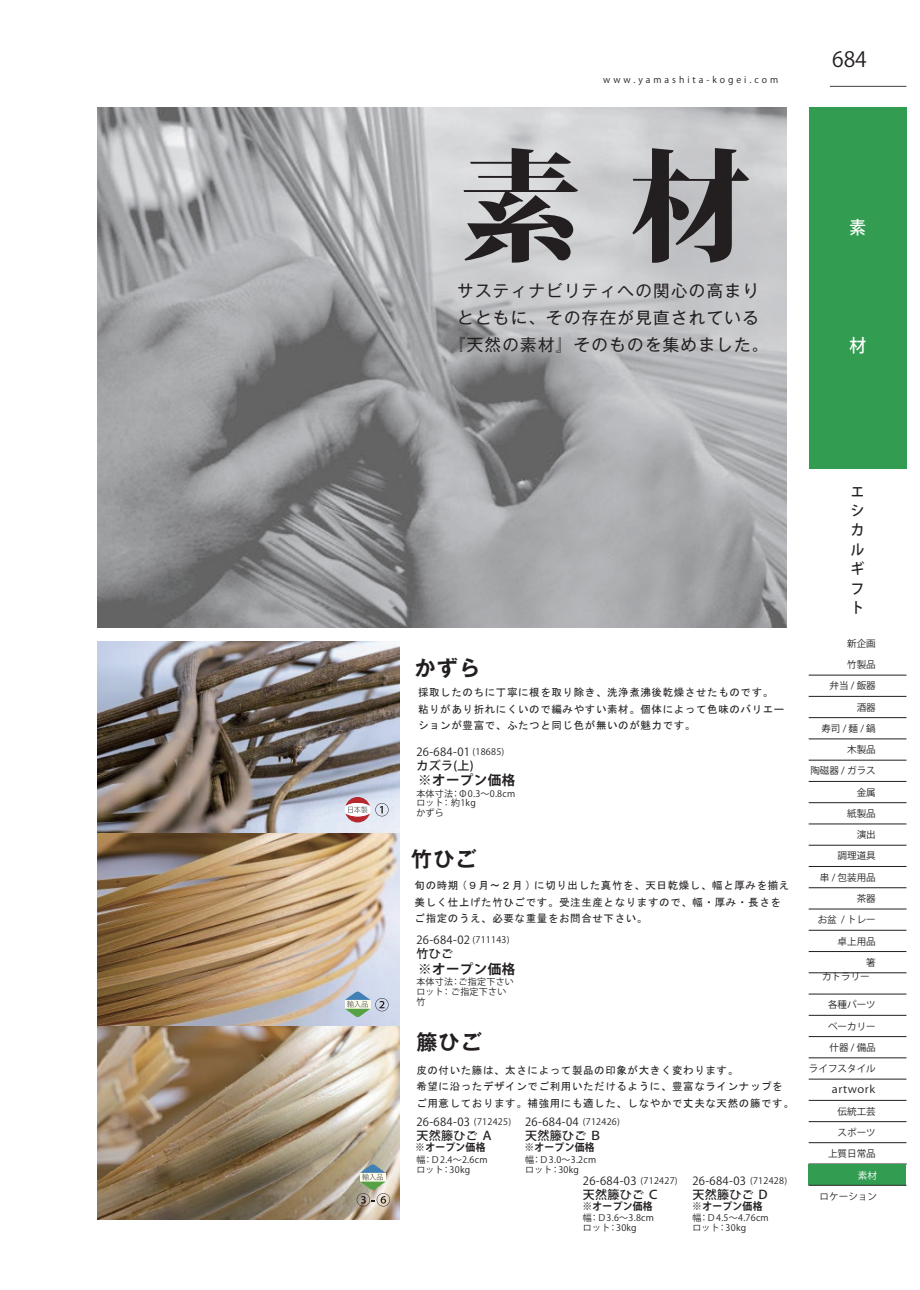
<style>
.page{position:relative;width:920px;height:1290px;background:#fff}
.page>*{position:absolute;margin:0;border:0;box-sizing:border-box;transform-origin:0 0}
.t1{font:700 21px "Gothic MB101 Pro De";letter-spacing:.06em;color:#231f20}
.t2{font:21px "Koz Go Pro";color:#231f20}
.t3{font:500 17.85px "Koz Go Pro";color:#fff;scale:.93 1}
.t4{font:16.5px/27px "Gothic MB101 Pro";letter-spacing:.08em;color:#231f20;text-align:center}
.t5{font:500 14.55px "Koz Go Pro";color:#231f20;scale:.93 1}
.t6{font:700 13.5px "Koz Go Pro";letter-spacing:.03em;color:#231f20}
.t7{font:500 12px "Koz Go Pro";letter-spacing:.03em;color:#231f20}
.t8{font:11.25px "Koz Go Pro";letter-spacing:.03em;color:#231f20}
.t9{font:10.5px/16.5px "MS Gothic";letter-spacing:.06em;color:#231f20}
.t10{font:700 10.5px "Koz Go Pro";letter-spacing:.03em;color:#231f20;scale:.93 1}
.t11{font:10.5px "Koz Go Pro";letter-spacing:.05em;color:#231f20;scale:1.1 1}
.t12{font:9.6px/20.9px "Koz Go Pro";color:#231f20}
.t13{font:9.6px "Koz Go Pro";color:#fff}
.t14{font:9px/9.8px "Koz Go Pro";letter-spacing:.03em;color:#231f20}
.t15{font:9px "Koz Go Pro";letter-spacing:.33em;color:#231f20}
</style>
<div class="page">
<img style="left:98px;top:641px;width:302px;height:578px">
<svg style="left:345px;top:797px;width:44px;height:25px"></svg>
<img style="left:98px;top:108px;width:688px;height:520px">
<svg style="left:463px;top:148px;width:115px;height:115px;background:#908f91"></svg>
<svg style="left:632px;top:148px;width:117px;height:115px;background:#807f81"></svg>
<svg style="left:345px;top:991px;width:44px;height:26px"></svg>
<svg style="left:357px;top:1164px;width:33px;height:42px"></svg>
<hr style="left:830px;top:86px;width:76px;height:1px;background:#444141">
<hr style="left:809px;top:696px;width:97px;height:1px;background:#231f20">
<hr style="left:809px;top:717px;width:97px;height:1px;background:#231f20">
<hr style="left:809px;top:739px;width:97px;height:1px;background:#231f20">
<hr style="left:809px;top:760px;width:97px;height:1px;background:#231f20">
<hr style="left:809px;top:781px;width:97px;height:1px;background:#231f20">
<hr style="left:809px;top:802px;width:97px;height:1px;background:#231f20">
<hr style="left:809px;top:824px;width:97px;height:1px;background:#231f20">
<hr style="left:809px;top:845px;width:97px;height:1px;background:#231f20">
<hr style="left:809px;top:866px;width:97px;height:1px;background:#231f20">
<hr style="left:809px;top:909px;width:97px;height:1px;background:#231f20">
<hr style="left:809px;top:887px;width:97px;height:1px;background:#231f20">
<hr style="left:809px;top:930px;width:97px;height:1px;background:#231f20">
<hr style="left:809px;top:951px;width:97px;height:1px;background:#231f20">
<hr style="left:809px;top:972px;width:97px;height:1px;background:#231f20">
<hr style="left:809px;top:994px;width:97px;height:1px;background:#231f20">
<hr style="left:809px;top:1015px;width:97px;height:1px;background:#231f20">
<hr style="left:809px;top:1036px;width:97px;height:1px;background:#231f20">
<hr style="left:809px;top:1057px;width:97px;height:1px;background:#231f20">
<hr style="left:809px;top:1079px;width:97px;height:1px;background:#231f20">
<hr style="left:809px;top:1100px;width:97px;height:1px;background:#231f20">
<hr style="left:809px;top:1121px;width:97px;height:1px;background:#231f20">
<hr style="left:809px;top:1142px;width:97px;height:1px;background:#231f20">
<hr style="left:809px;top:675px;width:97px;height:1px;background:#231f20">
<hr style="left:809px;top:1164px;width:98px;height:1px;background:#231f20">
<div style="left:809px;top:1164px;width:97px;height:21px;background:#329d51"></div>
<hr style="left:808px;top:1185px;width:98px;height:1px;background:#231f20">
<div style="left:809px;top:108px;width:97px;height:361px;background:#329d51"></div>
<p class="t15" style="left:603px;top:74px;width:176px">www.yamashita-kogei.com</p>
<h1 class="t2" style="left:832px;top:45px;width:36px">684</h1>
<h3 class="t4" style="left:449px;top:275px;width:321px">サスティナビリティへの関心の高まりとともに、その存在が見直されている『天然の素材』そのものを集めました。</h3>
<h2 class="t3" style="left:849px;top:216px;width:19px">素</h2>
<h2 class="t3" style="left:849px;top:334px;width:19px">材</h2>
<h1 class="t1" style="left:415px;top:650px;width:67px">かずら</h1>
<p class="t9" style="left:418px;top:684px;width:368px">採取したのちに丁寧に根を取り除き、洗浄煮沸後乾燥させたものです。粘りがあり折れにくいので編みやすい素材。個体によって色味のバリエーションが豊富で、ふたつと同じ色が無いのが魅力です。</p>
<p class="t8" style="left:416px;top:744px;width:55px">26-684-01</p>
<p class="t14" style="left:416px;top:789px;width:100px">本体寸法：Φ0.3～0.8cmロット：約1kg<br>かずら</p>
<p class="t14" style="left:472px;top:746px;width:33px">(18685)</p>
<p class="t7" style="left:416px;top:758px;width:59px">カズラ(上)</p>
<p class="t6" style="left:418px;top:772px;width:98px">※オープン価格</p>
<h1 class="t1" style="left:411px;top:841px;width:67px">竹ひご</h1>
<p class="t9" style="left:415px;top:877px;width:376px">旬の時期 (９月～２月 ) に切り出した真竹を、天日乾燥し、幅と厚みを揃え美しく仕上げた竹ひごです。受注生産となりますので、幅・厚み・長さをご指定のうえ、必要な重量をお問合せ下さい。</p>
<p class="t8" style="left:416px;top:933px;width:55px">26-684-02</p>
<p class="t14" style="left:416px;top:977px;width:99px">本体寸法：ご指定下さいロット：ご指定下さい竹</p>
<p class="t14" style="left:472px;top:935px;width:39px">(711143)</p>
<p class="t7" style="left:416px;top:946px;width:38px">竹ひご</p>
<p class="t6" style="left:418px;top:960px;width:98px">※オープン価格</p>
<h1 class="t1" style="left:416px;top:1024px;width:67px">籐ひご</h1>
<p class="t9" style="left:416px;top:1062px;width:379px">皮の付いた籐は、太さによって製品の印象が大きく変わります。<br>希望に沿ったデザインでご利用いただけるように、豊富なラインナップをご用意しております。補強用にも適した、しなやかで丈夫な天然の籐です。</p>
<p class="t8" style="left:416px;top:1115px;width:55px">26-684-03</p>
<p class="t14" style="left:416px;top:1155px;width:73px">幅：Ｄ2.4～2.6cmロット：30kg</p>
<p class="t14" style="left:474px;top:1117px;width:39px">(712425)</p>
<p class="t7" style="left:416px;top:1128px;width:78px">天然籐ひご Ａ</p>
<p class="t10" style="left:415px;top:1141px;width:77px">※オープン価格</p>
<p class="t8" style="left:525px;top:1115px;width:55px">26-684-04</p>
<p class="t14" style="left:525px;top:1155px;width:73px">幅：Ｄ3.0～3.2cmロット：30kg</p>
<p class="t14" style="left:583px;top:1117px;width:39px">(712426)</p>
<p class="t7" style="left:525px;top:1128px;width:78px">天然籐ひご Ｂ</p>
<p class="t10" style="left:524px;top:1141px;width:77px">※オープン価格</p>
<p class="t8" style="left:583px;top:1173px;width:55px">26-684-03</p>
<p class="t14" style="left:583px;top:1213px;width:73px">幅：Ｄ3.6～3.8cmロット：30kg</p>
<p class="t14" style="left:640px;top:1175px;width:39px">(712427)</p>
<p class="t7" style="left:583px;top:1187px;width:78px">天然籐ひご Ｃ</p>
<p class="t10" style="left:582px;top:1199px;width:77px">※オープン価格</p>
<p class="t8" style="left:692px;top:1173px;width:55px">26-684-03</p>
<p class="t14" style="left:692px;top:1213px;width:78px">幅：Ｄ4.5～4.76cmロット：30kg</p>
<p class="t14" style="left:750px;top:1175px;width:39px">(712428)</p>
<p class="t7" style="left:692px;top:1187px;width:78px">天然籐ひご Ｄ</p>
<p class="t10" style="left:692px;top:1199px;width:77px">※オープン価格</p>
<h3 class="t5" style="left:851px;top:482px;width:16px">エ</h3>
<h3 class="t5" style="left:851px;top:501px;width:16px">シ</h3>
<h3 class="t5" style="left:851px;top:521px;width:16px">カ</h3>
<h3 class="t5" style="left:851px;top:540px;width:16px">ル</h3>
<h3 class="t5" style="left:851px;top:559px;width:16px">ギ</h3>
<h3 class="t5" style="left:851px;top:579px;width:16px">フ</h3>
<h3 class="t5" style="left:851px;top:598px;width:16px">ト</h3>
<p class="t12" style="left:847px;top:634px;width:30px">新企画竹製品</p>
<p class="t12" style="left:829px;top:676px;width:48px">弁当 / 飯器</p>
<p class="t12" style="left:857px;top:697px;width:21px">酒器</p>
<p class="t12" style="left:821px;top:718px;width:56px">寿司 / 麺 / 鍋</p>
<p class="t12" style="left:847px;top:739px;width:30px">木製品</p>
<p class="t12" style="left:810px;top:761px;width:67px">陶磁器 / ガラス</p>
<p class="t12" style="left:857px;top:782px;width:21px">金属</p>
<p class="t12" style="left:847px;top:803px;width:30px">紙製品</p>
<p class="t12" style="left:857px;top:824px;width:21px">演出</p>
<p class="t12" style="left:838px;top:846px;width:40px">調理道具</p>
<p class="t12" style="left:820px;top:867px;width:57px">串 / 包装用品</p>
<p class="t12" style="left:857px;top:888px;width:21px">茶器</p>
<p class="t12" style="left:838px;top:931px;width:40px">卓上用品</p>
<p class="t12" style="left:866px;top:952px;width:11px">箸</p>
<p class="t12" style="left:818px;top:909px;width:60px">お盆 / トレー</p>
<p class="t12" style="left:822px;top:966px;width:49px">カトラリー</p>
<p class="t12" style="left:828px;top:994px;width:49px">各種パーツ</p>
<p class="t12" style="left:828px;top:1016px;width:49px">ベーカリー</p>
<p class="t12" style="left:829px;top:1037px;width:48px">什器 / 備品</p>
<p class="t12" style="left:809px;top:1058px;width:68px">ライフスタイル</p>
<p class="t11" style="left:832px;top:1083px;width:41px">artwork</p>
<p class="t12" style="left:838px;top:1122px;width:40px">スポーツ</p>
<p class="t12" style="left:828px;top:1144px;width:49px">上質日常品</p>
<p class="t12" style="left:820px;top:1186px;width:59px">ロケーション</p>
<p class="t12" style="left:838px;top:1101px;width:40px">伝統工芸</p>
<p class="t13" style="left:858px;top:1169px;width:21px">素材</p>
</div>
